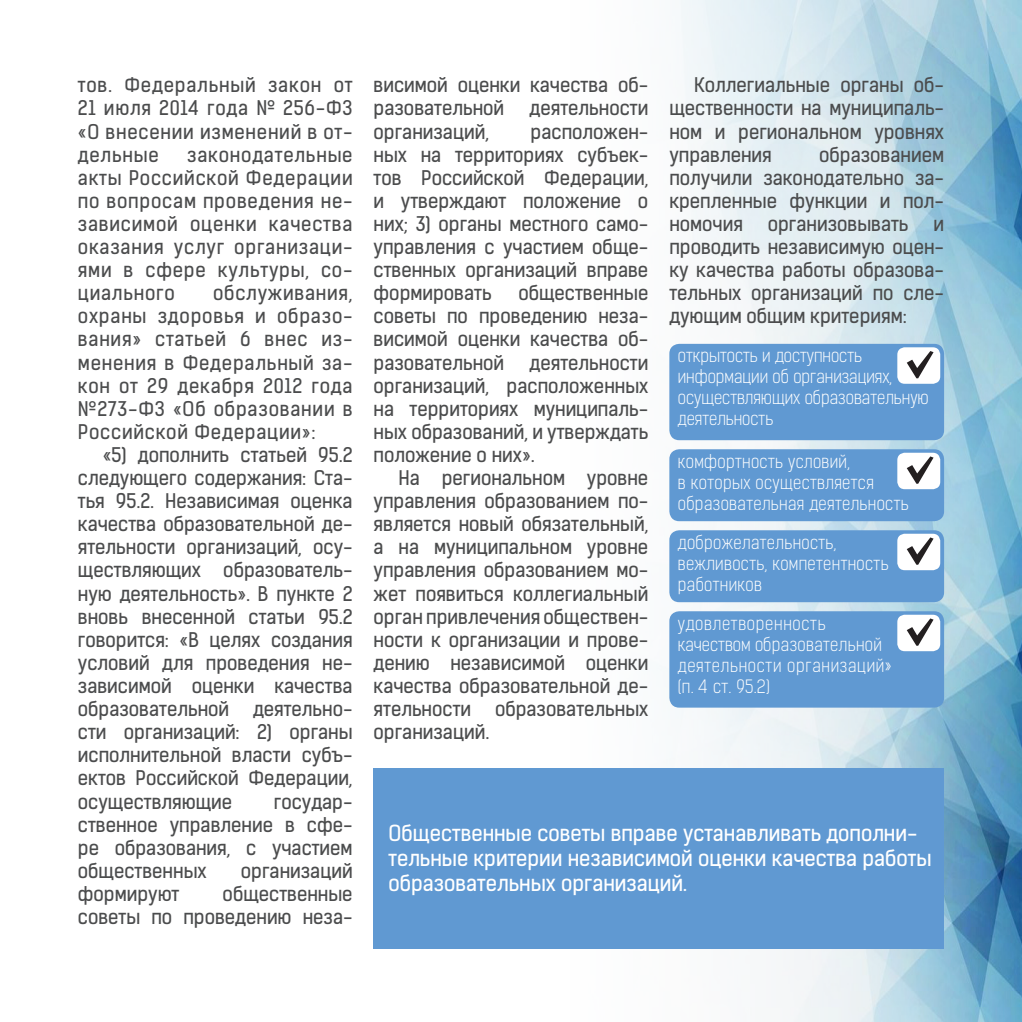
<style>
.page{position:relative;width:1022px;height:1022px;background:#fff}
.page>*{position:absolute;margin:0;border:0;box-sizing:border-box;transform-origin:0 0}
.t1{font:21px/25.2px "Kelson Sans Regular RU";color:#fff}
.t2{font:19.25px/23.1px "Kelson Sans Regular RU";color:#4b4c4d;text-align:justify}
.t3{font:17.5px/21px "Kelson Sans Light RU";letter-spacing:.02em;color:#fff}
.t4{font:17.5px/21px "Kelson Sans Light RU";color:#fff}
.t5{font:17.5px/21px "Kelson Sans Light RU";letter-spacing:.04em;color:#fff}
</style>
<div class="page">
<img style="left:570px;top:0;width:452px;height:1022px">
<div style="left:669px;top:344px;width:275px;height:96px;background:#6099d2;border-radius:10px"></div>
<div style="left:669px;top:449px;width:275px;height:72px;background:#6099d2;border-radius:10px"></div>
<div style="left:669px;top:530px;width:275px;height:72px;background:#6099d2;border-radius:10px"></div>
<div style="left:669px;top:611px;width:275px;height:97px;background:#6099d2;border-radius:10px"></div>
<div style="left:897px;top:347px;width:43px;height:37px;background:#fff;border-radius:7px"></div>
<div style="left:897px;top:453px;width:43px;height:36px;background:#fff;border-radius:7px"></div>
<div style="left:897px;top:534px;width:43px;height:36px;background:#fff;border-radius:7px"></div>
<div style="left:897px;top:615px;width:43px;height:36px;background:#fff;border-radius:7px"></div>
<svg style="left:907px;top:351px;width:26px;height:27px"></svg>
<svg style="left:907px;top:456px;width:26px;height:28px"></svg>
<svg style="left:907px;top:537px;width:26px;height:28px"></svg>
<svg style="left:907px;top:618px;width:26px;height:28px"></svg>
<div style="left:374px;top:768px;width:570px;height:180px;background:#6099d2"></div>
<p class="t2" style="left:78px;top:74px;width:276px">тов. Федеральный закон от 21 июля 2014 года № 256-ФЗ «О внесении изменений в от&shy;дельные</p>
<p class="t2" style="left:78px;top:143px;width:276px;text-indent:109px">законодательные акты Российской Федерации по вопросам проведения не&shy;зависимой оценки качества оказания услуг организаци&shy;ями в сфере культуры, со&shy;циального</p>
<p class="t2" style="left:78px;top:282px;width:276px;text-indent:135px">обслуживания, охраны здоровья и образо&shy;вания» статьей 6 внес из&shy;менения в Федеральный за&shy;кон от 29 декабря 2012 года №273-ФЗ «Об образовании в Российской Федерации»:</p>
<p class="t2" style="left:78px;top:443px;width:276px;text-indent:25px">«5) дополнить статьей 95.2 следующего содержания: Ста&shy;тья 95.2. Независимая оценка качества образовательной де&shy;ятельности организаций, осу&shy;ществляющих образователь&shy;ную деятельность». В пункте 2 вновь внесенной статьи 95.2 говорится: «В целях создания условий для проведения не&shy;зависимой оценки качества образовательной деятельно&shy;сти организаций: 2) органы исполнительной власти субъ&shy;ектов Российской Федерации, осуществляющие</p>
<p class="t2" style="left:78px;top:790px;width:276px;text-indent:196px">государ&shy;ственное управление в сфе&shy;ре образования, с участием общественных</p>
<p class="t2" style="left:241px;top:859px;width:113px">организаций</p>
<p class="t2" style="left:78px;top:882px;width:276px;text-align:right">общественные<br>советы по проведению неза-</p>
<p class="t2" style="left:78px;top:882px;width:103px">формируют</p>
<p class="t2" style="left:374px;top:74px;width:276px">висимой оценки качества об&shy;разовательной</p>
<p class="t2" style="left:530px;top:97px;width:120px">деятельности</p>
<p class="t2" style="left:374px;top:120px;width:117px">организаций,</p>
<p class="t2" style="left:374px;top:120px;width:276px;text-indent:157px">расположен&shy;ных на территориях субъек&shy;тов Российской Федерации, и утверждают положение о них; 3) органы местного само&shy;управления с участием обще&shy;ственных организаций вправе формировать</p>
<p class="t2" style="left:374px;top:282px;width:276px;text-indent:145px">общественные советы по проведению неза&shy;висимой оценки качества об&shy;разовательной</p>
<p class="t2" style="left:374px;top:351px;width:276px;text-indent:156px">деятельности организаций, расположенных на территориях муниципаль&shy;ных образований, и утверждать положение о них».</p>
<p class="t2" style="left:374px;top:466px;width:276px;text-indent:25px">На региональном уровне управления образованием по&shy;является новый обязательный, а на муниципальном уровне управления образованием мо&shy;жет появиться коллегиальный орган привлечения обществен&shy;ности к организации и прове&shy;дению независимой оценки качества образовательной де&shy;ятельности образовательных организаций.</p>
<p class="t2" style="left:669px;top:74px;width:276px;text-indent:25px">Коллегиальные органы об&shy;щественности на муниципаль&shy;ном и региональном уровнях управления</p>
<p class="t2" style="left:669px;top:143px;width:276px;text-indent:150px">образованием получили законодательно за&shy;крепленные функции и пол&shy;номочия</p>
<p class="t2" style="left:768px;top:212px;width:142px">организовывать</p>
<p class="t2" style="left:669px;top:212px;width:276px;text-indent:264px">и проводить независимую оцен&shy;ку качества работы образова&shy;тельных организаций по сле&shy;дующим общим критериям:</p>
<p class="t4" style="left:678px;top:346px;width:252px">открытость и доступность информации об организациях, осуществляющих образовательную деятельность</p>
<p class="t3" style="left:678px;top:451px;width:232px">комфортность условий,<br>в которых осуществляется образовательная деятельность</p>
<p class="t3" style="left:678px;top:532px;width:212px">доброжелательность, вежливость, компетентность работников</p>
<p class="t5" style="left:678px;top:613px;width:215px">удовлетворенность качеством образовательной деятельности организаций» (п. 4 ст. 95.2)</p>
<p class="t1" style="left:388px;top:821px;width:544px">Общественные советы вправе устанавливать дополни&shy;тельные критерии независимой оценки качества работы образовательных организаций.</p>
</div>
